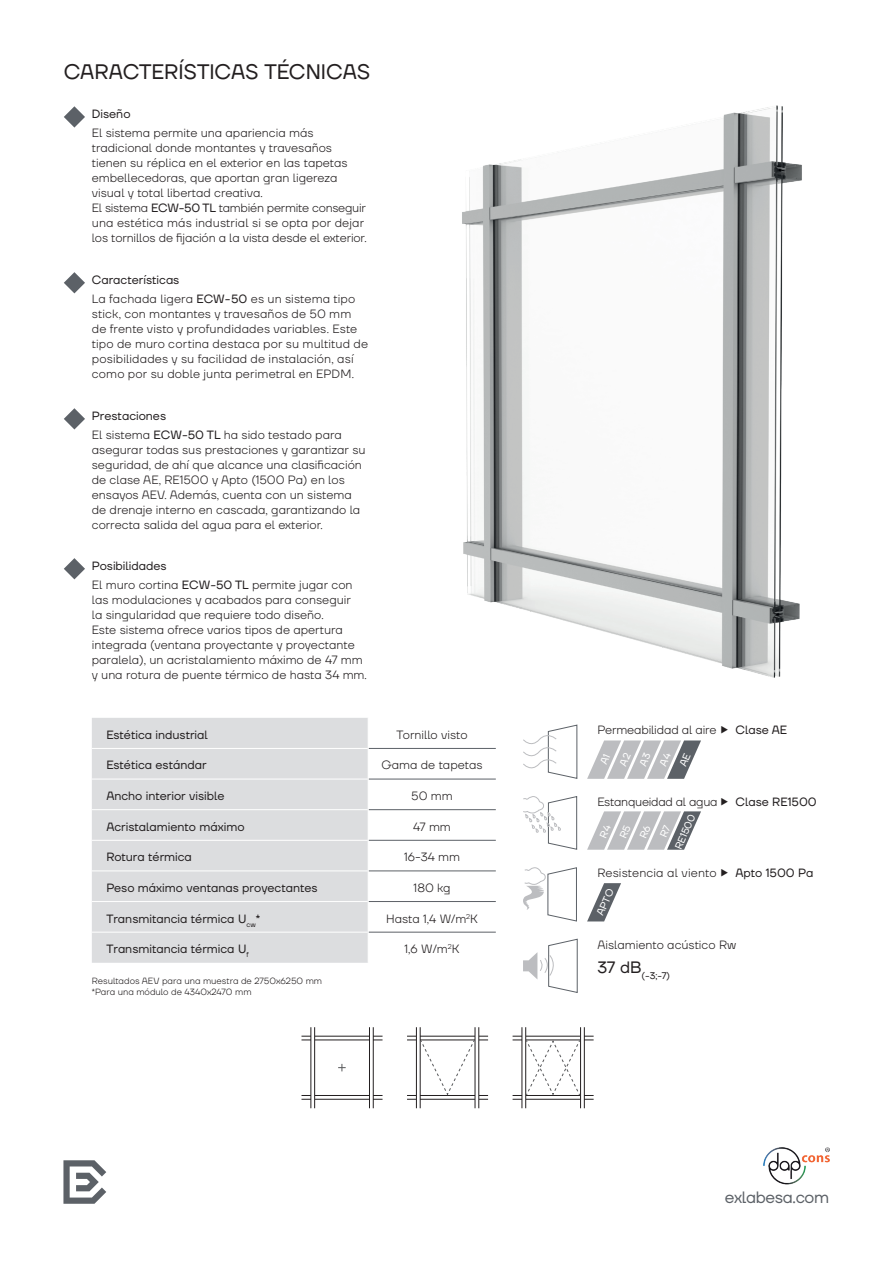
<style>
.page{position:relative;width:893px;height:1263px;background:#fff}
.page>*{position:absolute;margin:0;border:0;box-sizing:border-box;transform-origin:0 0}
.t1{font:21px "TT Firs Neue";letter-spacing:-.005em;color:#231f20}
.t2{font:16.5px "TT Firs Neue";letter-spacing:-.02em;color:#5c6167}
.t3{font:300 12px/15px "TT Firs Neue";color:#231f20}
.t4{font:12px "TT Firs Neue";color:#231f20}
.t5{font:300 12px "TT Firs Neue";letter-spacing:-.02em;color:#231f20}
.t6{font:10.2px "TT Firs Neue";color:#fff}
.t7{font:9.6px "TT Firs Neue";color:#231f20}
.t8{font:300 9px/10.8px "TT Firs Neue";color:#231f20}
.s1{font-weight:400}
</style>
<div class="page">
<svg style="left:523px;top:796px;width:54px;height:54px"></svg>
<svg style="left:523px;top:724px;width:55px;height:55px"></svg>
<svg style="left:523px;top:867px;width:54px;height:55px"></svg>
<svg style="left:523px;top:938px;width:55px;height:55px"></svg>
<svg style="left:587px;top:883px;width:34px;height:38px"></svg>
<svg style="left:63px;top:1160px;width:43px;height:44px"></svg>
<hr style="left:301px;top:1039px;width:82px;height:1px;background:#231f20">
<hr style="left:407px;top:1039px;width:81px;height:1px;background:#231f20">
<hr style="left:301px;top:1036px;width:82px;height:1px;background:#231f20">
<hr style="left:407px;top:1036px;width:81px;height:1px;background:#231f20">
<hr style="left:301px;top:1099px;width:82px;height:1px;background:#231f20">
<hr style="left:407px;top:1099px;width:81px;height:1px;background:#231f20">
<hr style="left:301px;top:1095px;width:82px;height:1px;background:#231f20">
<hr style="left:407px;top:1095px;width:81px;height:1px;background:#231f20">
<hr style="left:311px;top:1028px;width:4px;height:79px;background:#fff">
<svg style="left:417px;top:1028px;width:3px;height:79px"></svg>
<svg style="left:370px;top:1028px;width:3px;height:79px"></svg>
<hr style="left:475px;top:1028px;width:4px;height:79px;background:#fff">
<hr style="left:314px;top:1027px;width:1px;height:81px;background:#231f20">
<hr style="left:420px;top:1027px;width:1px;height:81px;background:#231f20">
<hr style="left:373px;top:1027px;width:1px;height:81px;background:#231f20">
<hr style="left:478px;top:1027px;width:1px;height:81px;background:#231f20">
<hr style="left:311px;top:1027px;width:1px;height:81px;background:#231f20">
<hr style="left:416px;top:1027px;width:1px;height:81px;background:#231f20">
<hr style="left:369px;top:1027px;width:1px;height:81px;background:#231f20">
<hr style="left:475px;top:1027px;width:1px;height:81px;background:#231f20">
<svg style="left:338px;top:1064px;width:8px;height:7px"></svg>
<svg style="left:420px;top:1040px;width:55px;height:55px"></svg>
<hr style="left:513px;top:1039px;width:81px;height:1px;background:#231f20">
<hr style="left:513px;top:1036px;width:81px;height:1px;background:#231f20">
<hr style="left:513px;top:1099px;width:81px;height:1px;background:#231f20">
<hr style="left:513px;top:1095px;width:81px;height:1px;background:#231f20">
<hr style="left:522px;top:1028px;width:4px;height:79px;background:#fff">
<hr style="left:581px;top:1028px;width:3px;height:79px;background:#fff">
<hr style="left:525px;top:1027px;width:1px;height:81px;background:#231f20">
<hr style="left:584px;top:1027px;width:1px;height:81px;background:#231f20">
<hr style="left:522px;top:1027px;width:1px;height:81px;background:#231f20">
<hr style="left:580px;top:1027px;width:1px;height:81px;background:#231f20">
<svg style="left:526px;top:1040px;width:54px;height:55px"></svg>
<img style="left:462px;top:105px;width:340px;height:573px">
<img style="left:763px;top:1147px;width:67px;height:38px">
<svg style="left:64px;top:106px;width:21px;height:22px"></svg>
<div style="left:92px;top:718px;width:276px;height:245px;background:#dcdddf"></div>
<hr style="left:92px;top:748px;width:276px;height:1px;background:#fff">
<hr style="left:92px;top:779px;width:276px;height:1px;background:#fff">
<hr style="left:92px;top:809px;width:276px;height:1px;background:#fff">
<hr style="left:92px;top:840px;width:276px;height:1px;background:#fff">
<hr style="left:92px;top:870px;width:276px;height:1px;background:#fff">
<hr style="left:92px;top:901px;width:276px;height:1px;background:#fff">
<hr style="left:92px;top:932px;width:276px;height:1px;background:#fff">
<hr style="left:369px;top:748px;width:127px;height:1px;background:#5c6167">
<hr style="left:369px;top:779px;width:127px;height:1px;background:#5c6167">
<hr style="left:369px;top:809px;width:127px;height:1px;background:#5c6167">
<hr style="left:369px;top:840px;width:127px;height:1px;background:#5c6167">
<hr style="left:369px;top:870px;width:127px;height:1px;background:#5c6167">
<hr style="left:369px;top:901px;width:127px;height:1px;background:#5c6167">
<hr style="left:369px;top:932px;width:127px;height:1px;background:#5c6167">
<svg style="left:64px;top:272px;width:21px;height:21px"></svg>
<svg style="left:64px;top:408px;width:21px;height:21px"></svg>
<svg style="left:64px;top:558px;width:21px;height:21px"></svg>
<svg style="left:587px;top:811px;width:114px;height:39px"></svg>
<svg style="left:587px;top:740px;width:114px;height:39px"></svg>
<h1 class="t1" style="left:64px;top:58px;width:308px">CARACTERÍSTICAS TÉCNICAS</h1>
<p class="t4" style="left:92px;top:105px;width:40px">Diseño</p>
<p class="t3" style="left:92px;top:125px;width:276px">El sistema permite una apariencia más tradicional donde montantes y travesaños tienen su réplica en el exterior en las tapetas embellecedoras, que aportan gran ligereza visual y total libertad creativa.<br>El sistema <span class="s1">ECW-50 TL</span> también permite conseguir una estética más industrial si se opta por dejar los tornillos de fijación a la vista desde el exterior.</p>
<p class="t3" style="left:92px;top:269px;width:265px;line-height:19.2px"><span class="s1">Características<br></span>La fachada ligera <span class="s1">ECW-50</span> es un sistema tipo</p>
<p class="t3" style="left:92px;top:306px;width:278px">stick, con montantes y travesaños de 50 mm de frente visto y profundidades variables. Este tipo de muro cortina destaca por su multitud de posibilidades y su facilidad de instalación, así como por su doble junta perimetral en EPDM.</p>
<p class="t3" style="left:92px;top:405px;width:252px;line-height:19.2px"><span class="s1">Prestaciones<br></span>El sistema <span class="s1">ECW-50 TL</span> ha sido testado para</p>
<p class="t3" style="left:92px;top:442px;width:275px">asegurar todas sus prestaciones y garantizar su seguridad, de ahí que alcance una clasificación de clase AE, RE1500 y Apto (1500 Pa) en los ensayos AEV. Además, cuenta con un sistema de drenaje interno en cascada, garantizando la correcta salida del agua para el exterior.</p>
<p class="t3" style="left:92px;top:555px;width:262px;line-height:19.2px"><span class="s1">Posibilidades<br></span>El muro cortina <span class="s1">ECW-50 TL</span> permite jugar con</p>
<p class="t3" style="left:92px;top:592px;width:276px">las modulaciones y acabados para conseguir<br>la singularidad que requiere todo diseño.<br>Este sistema ofrece varios tipos de apertura integrada (ventana proyectante y proyectante paralela), un acristalamiento máximo de 47 mm y una rotura de puente térmico de hasta 34 mm.</p>
<p class="t4" style="left:106px;top:726px;width:103px">Estética industrial</p>
<p class="t3" style="left:396px;top:727px;width:73px">Tornillo visto</p>
<p class="t4" style="left:106px;top:757px;width:102px">Estética estándar</p>
<p class="t3" style="left:381px;top:757px;width:103px">Gama de tapetas</p>
<p class="t4" style="left:106px;top:788px;width:120px">Ancho interior visible</p>
<p class="t3" style="left:411px;top:788px;width:43px">50 mm</p>
<p class="t4" style="left:106px;top:818px;width:140px">Acristalamiento máximo</p>
<p class="t3" style="left:413px;top:819px;width:39px">47 mm</p>
<p class="t4" style="left:106px;top:849px;width:87px">Rotura térmica</p>
<p class="t3" style="left:404px;top:849px;width:58px">16-34 mm</p>
<p class="t4" style="left:106px;top:879px;width:213px">Peso máximo ventanas proyectantes</p>
<p class="t3" style="left:414px;top:880px;width:38px">180 kg</p>
<p class="t4" style="left:106px;top:910px;width:155px">Transmitancia térmica U<sub>cw</sub>*</p>
<p class="t3" style="left:386px;top:910px;width:93px">Hasta 1,4 W/m<sup>2</sup>K</p>
<p class="t4" style="left:106px;top:941px;width:144px">Transmitancia térmica U<sub>f</sub></p>
<p class="t3" style="left:405px;top:941px;width:56px">1,6 W/m<sup>2</sup>K</p>
<p class="t8" style="left:92px;top:976px;width:232px">Resultados AEV para una muestra de 2750x6250 mm *Para una módulo de 4340x2470 mm</p>
<p class="t3" style="left:597px;top:722px;width:121px">Permeabilidad al aire</p>
<p class="t4" style="left:735px;top:722px;width:53px">Clase AE</p>
<p class="t5" style="left:597px;top:794px;width:122px">Estanqueidad al agua</p>
<p class="t4" style="left:735px;top:794px;width:83px">Clase RE1500</p>
<p class="t6" style="left:671px;top:845px;width:38px;rotate:-66deg">RE1500</p>
<p class="t3" style="left:597px;top:865px;width:121px">Resistencia al viento</p>
<p class="t4" style="left:735px;top:865px;width:79px">Apto 1500 Pa</p>
<p class="t6" style="left:593px;top:912px;width:30px;rotate:-66deg">APTO</p>
<p class="t3" style="left:597px;top:937px;width:140px">Aislamiento acústico Rw</p>
<p class="t7" style="left:597px;top:969px;width:74px"><sup>37</sup> <sup>dB</sup>(-3;-7)</p>
<h2 class="t2" style="left:725px;top:1186px;width:106px">exlabesa.com</h2>
</div>
